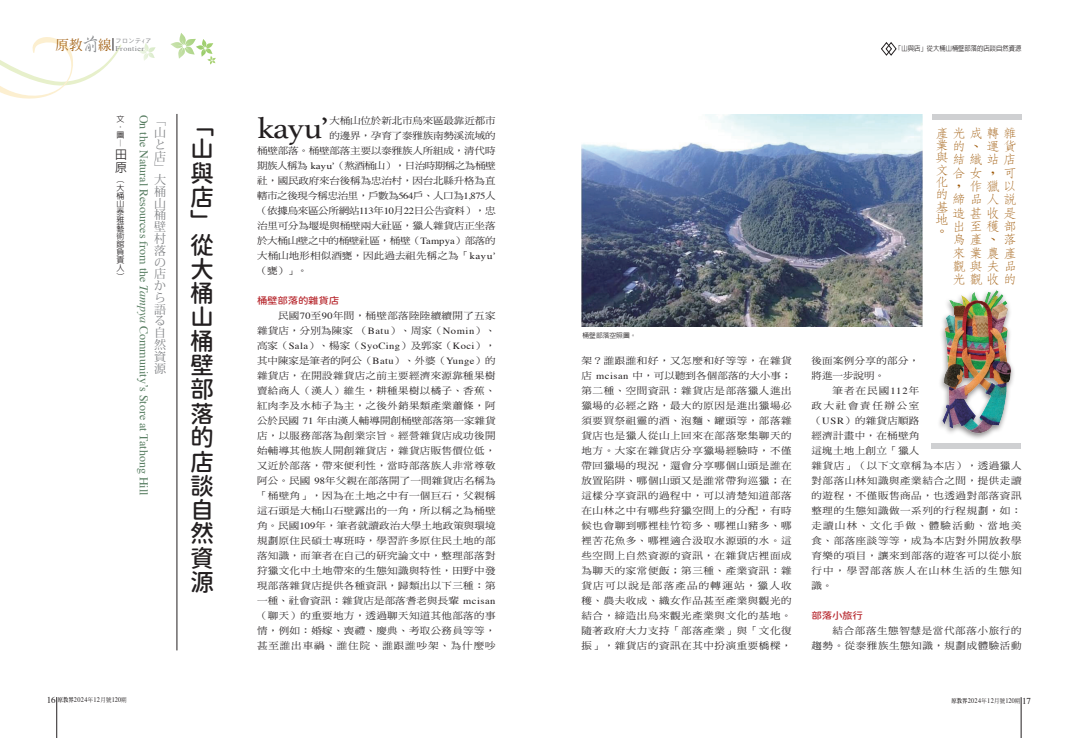
<style>
.page{position:relative;width:1078px;height:738px;background:#fff}
.page>*{position:absolute;margin:0;border:0;box-sizing:border-box;transform-origin:0 0}
.t1{font:30.1px "Athelas";color:#231f20;scale:1.11 1}
.t2{font:24px/24px "Gen Sen Rounded TW M";color:#231f20}
.t3{font:300 12.6px/13.3px "AR Fang Song B5 HK";color:#9e5807;scale:1.11 1}
.t4{font:12px "Times";color:#577d61}
.t5{font:12px/11.8px "Koz Min Pro";color:#808285}
.t6{font:500 12px/12px "AR Hei B5";color:#231f20}
.t7{font:9.4px/15px "DF Ming Std W5";letter-spacing:.035em;color:#231f20;text-align:justify;scale:1.11 1}
.t8{font:9.4px/15px "DF Ming Std W5";letter-spacing:.055em;color:#231f20;scale:1.11 1}
.t9{font:9.4px "DF Ming Std W5";letter-spacing:-.015em;color:#231f20;scale:1.11 1}
.t10{font:9.4px "DF Ming Std W5";letter-spacing:-.03em;color:#231f20;scale:1.11 1}
.t11{font:9.4px/15px "DF Ming Std W5";letter-spacing:.06em;color:#231f20;text-align:right;scale:1.11 1}
.t12{font:9.4px "DF Ming Std W5";letter-spacing:-.01em;color:#231f20;scale:1.11 1}
.t13{font:9.4px "DF Ming Std W5";letter-spacing:-.04em;color:#231f20;scale:1.11 1}
.t14{font:9.4px "DF Ming Std W5";letter-spacing:-.045em;color:#231f20;scale:1.11 1}
.t15{font:9.4px "DF Ming Std W5";letter-spacing:.01em;color:#231f20;scale:1.11 1}
.t16{font:9.4px "Gen Sen Rounded TW M";letter-spacing:-.025em;color:#b7282e;scale:1.11 1}
.t17{font:500 8px/7.9px "AR Hei B5";color:#231f20}
.t18{font:7.2px "Times";letter-spacing:.05em;color:#808285;scale:1.11 1}
.t19{font:7px "Times";letter-spacing:.05em;color:#231f20;scale:.9 1}
.t20{font:500 7px "AR Hei B5";color:#231f20;scale:.9 1}
.t21{font:500 6.8px "AR Hei B5";color:#231f20}
.t22{font:6px "Heisei Kaku Go Std W3";color:#808285}
.s1{font-family:"AR Xing Shu B5";font-weight:500;font-size:18.5px}
.s2{font-style:italic}
.s3{font-family:"Athelas"}
.s4{font-family:"Times"}
.s5{font-size:9px}
.s6{font-family:"AR Ming B5";font-weight:800;font-size:6px}
.s7{font-family:"DF Ming Std W5";font-size:6px}
</style>
<div class="page">
<svg style="left:170px;top:33px;width:46px;height:32px"></svg>
<svg style="left:139px;top:43px;width:16px;height:18px"></svg>
<hr style="left:57px;top:696px;width:1px;height:41px;background:#231f20">
<hr style="left:1020px;top:696px;width:1px;height:41px;background:#231f20">
<svg style="left:0;top:37px;width:122px;height:62px"></svg>
<svg style="left:881px;top:42px;width:16px;height:14px"></svg>
<hr style="left:177px;top:114px;width:1px;height:536px;background:#231f20">
<img style="left:581px;top:114px;width:341px;height:212px">
<div style="left:931px;top:114px;width:89px;height:6px;background:#cfd0d2"></div>
<div style="left:931px;top:443px;width:89px;height:6px;background:#cfd0d2"></div>
<div style="left:936px;top:288px;width:79px;height:152px;background:#231f20;opacity:.53"></div>
<img style="left:936px;top:288px;width:79px;height:148px">
<p class="t18" style="left:56px;top:42px;width:81px"><sup>原教</sup><span class="s1">前</span><sup>線</sup> Frontier</p>
<p class="t22" style="left:115px;top:36px;width:38px">フロンテ<sub>ｲ</sub>ア</p>
<p class="t17" style="left:116px;top:115px;width:9px">文．圖︱</p>
<p class="t6" style="left:115px;top:149px;width:13px">田原</p>
<p class="t17" style="left:116px;top:176px;width:9px;text-align:justify">︵大桶山泰雅藝術館負責人︶</p>
<p class="t4" style="left:155px;top:114px;width:382px;rotate:90deg">On the Natural Resources from the <span class="s2">Tampya</span> Community’s Store at Tathong Hill</p>
<p class="t5" style="left:154px;top:114px;width:13px">「山と店」大桶山桶壁村落の店から語る自然資源</p>
<h2 class="t2" style="left:190px;top:114px;width:25px">「山與店」從大桶山桶壁部落的店談自然資源</h2>
<h1 class="t1" style="left:257px;top:104px;width:66px">kayu’</h1>
<p class="t12" style="left:329px;top:115px;width:151px">大桶山位於新北市烏來區最靠近都市</p>
<p class="t12" style="left:329px;top:130px;width:151px">的邊界，孕育了泰雅族南勢溪流域的</p>
<p class="t9" style="left:257px;top:145px;width:216px">桶壁部落。桶壁部落主要以泰雅族人所組成，清代時</p>
<p class="t14" style="left:257px;top:160px;width:216px">期族人稱為 <span class="s3">kayu’</span>（熬酒桶山），日治時期稱之為桶壁</p>
<p class="t9" style="left:257px;top:175px;width:216px">社，國民政府來台後稱為忠治村，因台北縣升格為直</p>
<p class="t13" style="left:257px;top:190px;width:216px">轄市之後現今稱忠治里，戶數為<span class="s4">564</span>戶、人口為<span class="s4">1,875</span>人</p>
<p class="t10" style="left:257px;top:205px;width:216px">（依據烏來區公所網站<span class="s4">113</span>年<span class="s4">10</span>月<span class="s4">22</span>日公告資料），忠</p>
<p class="t9" style="left:257px;top:220px;width:216px">治里可分為堰堤與桶壁兩大社區，獵人雜貨店正坐落</p>
<p class="t10" style="left:257px;top:235px;width:216px">於大桶山壁之中的桶壁社區，桶壁（<span class="s4">Tampya</span>）部落的</p>
<p class="t15" style="left:257px;top:250px;width:216px">大桶山地形相似酒甕，因此過去祖先稱之為「<span class="s3">kayu’</span></p>
<p class="t7" style="left:257px;top:262px;width:47px">（甕）」。</p>
<p class="t16" style="left:257px;top:295px;width:76px">桶壁部落的雜貨店</p>
<p class="t7" style="left:257px;top:307px;width:216px;text-indent:21px">民國<span class="s4">70</span>至<span class="s4">90</span>年間，桶壁部落陸陸續續開了五家雜貨店，分別為陳家（<span class="s4">Batu</span>）、周家（<span class="s4">Nomin</span>）、高家（<span class="s4">Sala</span>）、楊家（<span class="s4">SyoCing</span>）及郭家（<span class="s4">Koci</span>），其中陳家是筆者的阿公（<span class="s4">Batu</span>）、外婆（<span class="s4">Yunge</span>）的雜貨店，在開設雜貨店之前主要經濟來源靠種果樹賣給商人（漢人）維生，耕種果樹以橘子、香蕉、紅肉李及水柿子為主，之後外銷果類產業蕭條，阿公於民國 <span class="s4">71</span> 年由漢人輔導開創桶壁部落第一家雜貨店，以服務部落為創業宗旨。經營雜貨店成功後開始輔導其他族人開創雜貨店，雜貨店販售價位低，又近於部落，帶來便利性，當時部落族人非常尊敬阿公。民國 <span class="s4">98</span>年父親在部落開了一間雜貨店名稱為「桶壁角」，因為在土地之中有一個巨石，父親稱這石頭是大桶山石壁露出的一角，所以稱之為桶壁角。民國<span class="s4">109</span>年，筆者就讀政治大學土地政策與環境規劃原住民碩士專班時，學習許多原住民土地的部落知識，而筆者在自己的研究論文中，整理部落對狩獵文化中土地帶來的生態知識與特性，田野中發現部落雜貨店提供各種資訊，歸類出以下三種：第一種、社會資訊：雜貨店是部落耆老與長輩 <span class="s4">mcisan</span>（聊天）的重要地方，透過聊天知道其他部落的事情，例如：婚嫁、喪禮、慶典、考取公務員等等，甚至誰出車禍、誰住院、誰跟誰吵架、為什麼吵</p>
<p class="t20" style="left:895px;top:45px;width:141px">「山與店」從大桶山桶壁部落的店談自然資源</p>
<p class="t21" style="left:582px;top:331px;width:55px">桶壁部落空照圖。</p>
<h3 class="t3" style="left:934px;top:126px;width:74px">產光成轉雜業的、</h3>
<h3 class="t3" style="left:934px;top:151px;width:13px;line-height:12.3px;text-align:justify">與文化的基地。</h3>
<h3 class="t3" style="left:951px;top:153px;width:59px">結織站店合女，<br>，<br>締品人說造甚收是出<br>烏產、<br>來業農產觀與夫品光觀收的</h3>
<h3 class="t3" style="left:985px;top:133px;width:28px;line-height:26.6px;text-align:right">運貨可</h3>
<h3 class="t3" style="left:968px;top:179px;width:42px">作獵以</h3>
<h3 class="t3" style="left:968px;top:219px;width:43px">至穫部</h3>
<h3 class="t3" style="left:1002px;top:232px;width:13px">落</h3>
<p class="t7" style="left:581px;top:352px;width:191px">架？誰跟誰和好，又怎麼和好等等，在雜貨店 <span class="s4">mcisan</span> 中，可以聽到各個部落的大小事；第二種、空間資訊：雜貨店是部落獵人進出獵場的必經之路，最大的原因是進出獵場必須要買祭祖靈的酒、泡麵、罐頭等，部落雜貨店也是獵人從山上回來在部落聚集聊天的地方。大家在雜貨店分享獵場經驗時，不僅帶回獵場的現況，還會分享哪個山頭是誰在放置陷阱、哪個山頭又是誰常帶狗巡獵；在這樣分享資訊的過程中，可以清楚知道部落在山林之中有哪些狩獵空間上的分配，有時候也會聊到哪裡桂竹筍多、哪裡山豬多、哪裡苦花魚多、哪裡適合汲取水源頭的水。這些空間上自然資源的資訊，在雜貨店裡面成為聊天的家常便飯；第三種、產業資訊：雜貨店可以說是部落產品的轉運站，獵人收穫、農夫收成、織女作品甚至產業與觀光的結合，締造出烏來觀光產業與文化的基地。隨著政府大力支持「部落產業」與「文化復振」，雜貨店的資訊在其中扮演重要橋樑，</p>
<p class="t7" style="left:811px;top:352px;width:99px">後面案例分享的部分，將進一步說明。</p>
<p class="t8" style="left:811px;top:382px;width:191px;text-indent:21px">筆者在民國<span class="s4">112</span>年<br>政大社會責任辦公室<br>（<span class="s4">USR</span>）的雜貨店順路<br>經濟計畫中，在桶壁角<br>這塊土地上創立「獵人<br>雜貨店」（以下文章稱為本店），透過獵人對部落山林知識與產業結合之間，提供走讀的遊程，不僅販售商品，也透過對部落資訊整理的生態知識做一系列的行程規劃，如：走讀山林、文化手做、體驗活動、當地美食、部落座談等等，成為本店對外開放教學育樂的項目，讓來到部落的遊客可以從小旅行中，學習部落族人在山林生活的生態知識。</p>
<p class="t16" style="left:811px;top:610px;width:48px">部落小旅行</p>
<p class="t11" style="left:811px;top:622px;width:191px">結合部落生態智慧是當代部落小旅行的<br>趨勢。從泰雅族生態知識，規劃成體驗活動</p>
<p class="t19" style="left:47px;top:693px;width:90px"><span class="s5">16</span> <span class="s6">原教界</span>2024<span class="s7">年</span>12<span class="s7">月號</span>120<span class="s7">期</span></p>
<p class="t19" style="left:951px;top:693px;width:90px"><span class="s6">原教界</span>2024<span class="s7">年</span>12<span class="s7">月號</span>120<span class="s7">期</span> <span class="s5">17</span></p>
</div>
